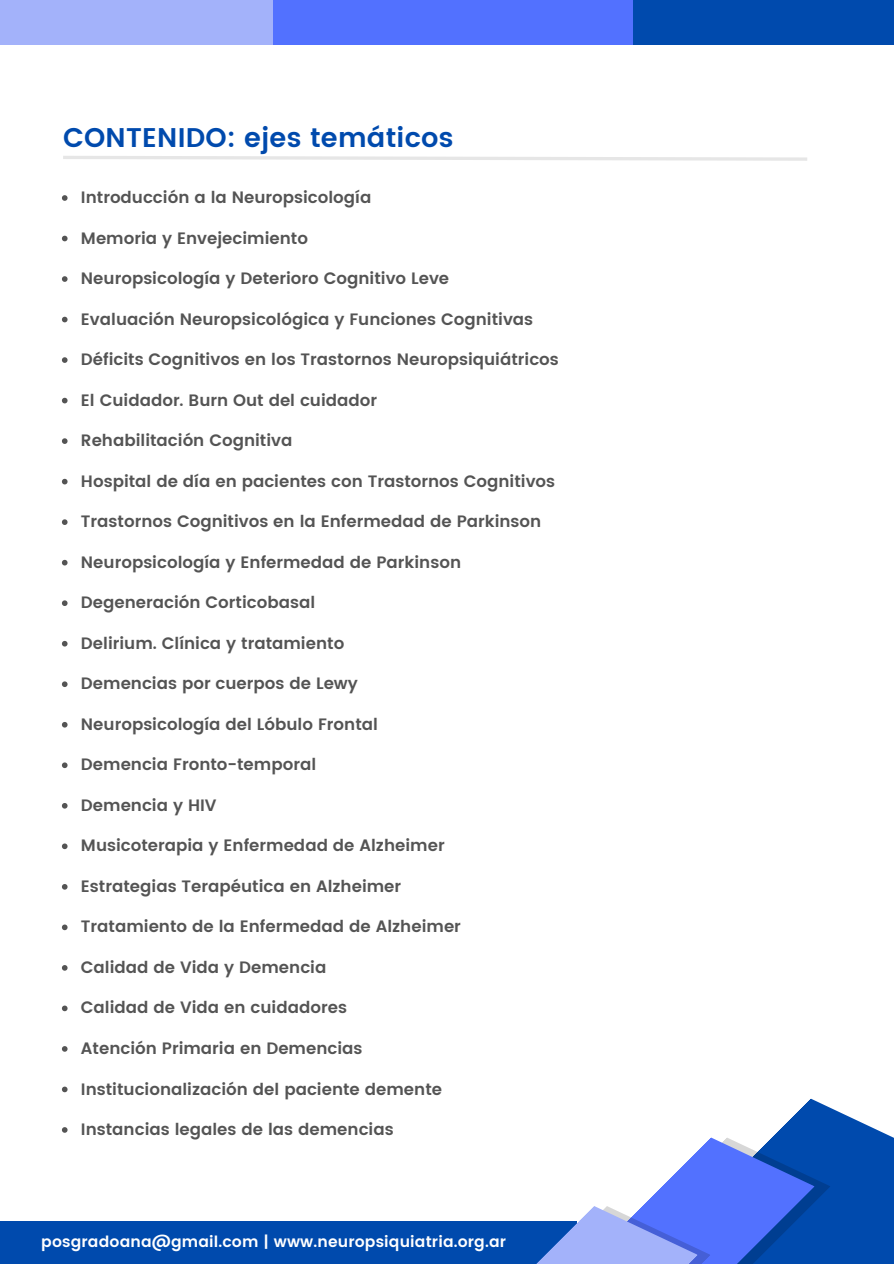
<style>
.page{position:relative;width:894px;height:1264px;background:#fff}
.page>*{position:absolute;margin:0;border:0;box-sizing:border-box;transform-origin:0 0}
.t1{font:600 27px "Poppins";letter-spacing:.01em;color:#004aad}
.t2{font:600 16.5px "Poppins";color:#545454}
.t3{font:600 15.45px "Poppins";letter-spacing:.01em;color:#fff}
</style>
<div class="page">
<div style="left:0;top:0;width:281px;height:45px;background:#a3b2fa"></div>
<div style="left:0;top:1220px;width:576px;height:43px;background:#004aad"></div>
<svg style="left:772px;top:1098px;width:121px;height:165px;fill:#004aad"></svg>
<svg style="left:814px;top:1137px;width:16px;height:126px;background:#0048aa"></svg>
<svg style="left:422px;top:1137px;width:392px;height:126px"></svg>
<svg style="left:462px;top:1205px;width:248px;height:58px"></svg>
<div style="left:273px;top:0;width:367px;height:45px;background:#5271ff"></div>
<div style="left:632px;top:0;width:261px;height:45px;background:#004aad"></div>
<svg style="left:63px;top:156px;width:744px;height:5px"></svg>
<svg style="left:62px;top:195px;width:5px;height:6px"></svg>
<svg style="left:62px;top:236px;width:5px;height:5px"></svg>
<svg style="left:62px;top:276px;width:5px;height:6px"></svg>
<svg style="left:62px;top:317px;width:5px;height:5px"></svg>
<svg style="left:62px;top:357px;width:5px;height:6px"></svg>
<svg style="left:62px;top:398px;width:5px;height:5px"></svg>
<svg style="left:62px;top:438px;width:5px;height:6px"></svg>
<svg style="left:62px;top:479px;width:5px;height:5px"></svg>
<svg style="left:62px;top:519px;width:5px;height:6px"></svg>
<svg style="left:62px;top:560px;width:5px;height:5px"></svg>
<svg style="left:62px;top:600px;width:5px;height:6px"></svg>
<svg style="left:62px;top:641px;width:5px;height:5px"></svg>
<svg style="left:62px;top:681px;width:5px;height:6px"></svg>
<svg style="left:62px;top:722px;width:5px;height:5px"></svg>
<svg style="left:62px;top:762px;width:5px;height:6px"></svg>
<svg style="left:62px;top:803px;width:5px;height:5px"></svg>
<svg style="left:62px;top:843px;width:5px;height:6px"></svg>
<svg style="left:62px;top:884px;width:5px;height:5px"></svg>
<svg style="left:62px;top:924px;width:5px;height:6px"></svg>
<svg style="left:62px;top:965px;width:5px;height:5px"></svg>
<svg style="left:62px;top:1005px;width:5px;height:6px"></svg>
<svg style="left:62px;top:1046px;width:5px;height:5px"></svg>
<svg style="left:62px;top:1086px;width:5px;height:6px"></svg>
<svg style="left:62px;top:1127px;width:5px;height:5px"></svg>
<h1 class="t1" style="left:63px;top:122px;width:392px">CONTENIDO: ejes temáticos</h1>
<p class="t2" style="left:81px;top:188px;width:292px">Introducción a la Neuropsicología</p>
<p class="t2" style="left:81px;top:228px;width:228px">Memoria y Envejecimiento</p>
<p class="t2" style="left:81px;top:269px;width:370px">Neuropsicología y Deterioro Cognitivo Leve</p>
<p class="t2" style="left:81px;top:309px;width:453px">Evaluación Neuropsicológica y Funciones Cognitivas</p>
<p class="t2" style="left:81px;top:350px;width:479px">Déficits Cognitivos en los Trastornos Neuropsiquiátricos</p>
<p class="t2" style="left:81px;top:390px;width:297px">El Cuidador. Burn Out del cuidador</p>
<p class="t2" style="left:81px;top:431px;width:213px">Rehabilitación Cognitiva</p>
<p class="t2" style="left:81px;top:471px;width:475px">Hospital de día en pacientes con Trastornos Cognitivos</p>
<p class="t2" style="left:81px;top:512px;width:462px">Trastornos Cognitivos en la Enfermedad de Parkinson</p>
<p class="t2" style="left:81px;top:552px;width:381px">Neuropsicología y Enfermedad de Parkinson</p>
<p class="t2" style="left:81px;top:593px;width:236px">Degeneración Corticobasal</p>
<p class="t2" style="left:81px;top:633px;width:265px">Delirium. Clínica y tratamiento</p>
<p class="t2" style="left:81px;top:674px;width:278px">Demencias por cuerpos de Lewy</p>
<p class="t2" style="left:81px;top:714px;width:298px">Neuropsicología del Lóbulo Frontal</p>
<p class="t2" style="left:81px;top:755px;width:237px">Demencia Fronto-temporal</p>
<p class="t2" style="left:81px;top:795px;width:137px">Demencia y HIV</p>
<p class="t2" style="left:81px;top:836px;width:365px">Musicoterapia y Enfermedad de Alzheimer</p>
<p class="t2" style="left:81px;top:876px;width:322px">Estrategias Terapéutica en Alzheimer</p>
<p class="t2" style="left:81px;top:917px;width:381px">Tratamiento de la Enfermedad de Alzheimer</p>
<p class="t2" style="left:81px;top:957px;width:247px">Calidad de Vida y Demencia</p>
<p class="t2" style="left:81px;top:998px;width:267px">Calidad de Vida en cuidadores</p>
<p class="t2" style="left:81px;top:1038px;width:283px">Atención Primaria en Demencias</p>
<p class="t2" style="left:81px;top:1079px;width:362px">Institucionalización del paciente demente</p>
<p class="t2" style="left:81px;top:1119px;width:314px">Instancias legales de las demencias</p>
<p class="t3" style="left:41px;top:1232px;width:466px">posgradoana@gmail.com | www.neuropsiquiatria.org.ar</p>
</div>
